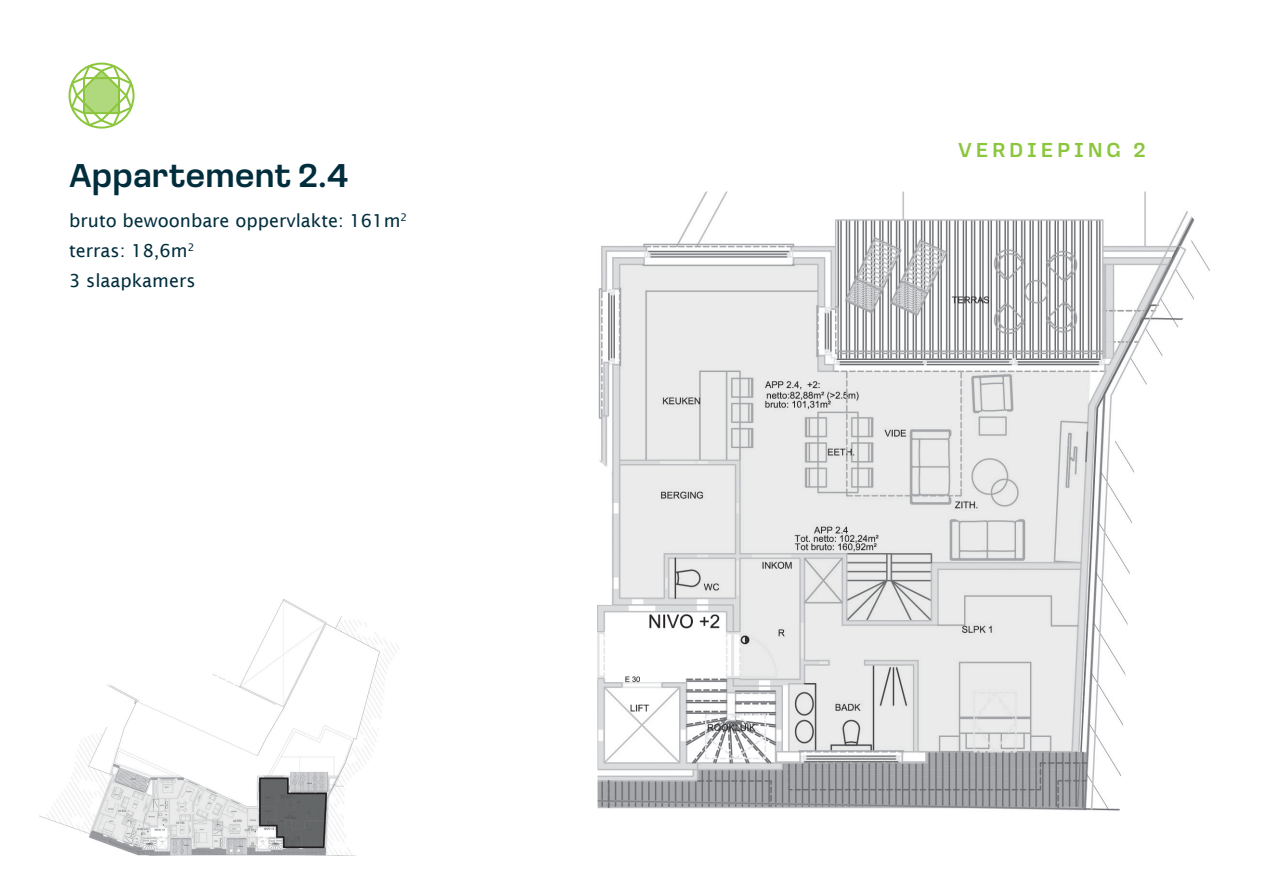
<style>
.page{position:relative;width:1263px;height:893px;background:#fff}
.page>*{position:absolute;margin:0;border:0;box-sizing:border-box;transform-origin:0 0}
.t1{font:500 34.2px "Loos Normal";color:#012d3d}
.t2{font:500 21px "Loos Normal";letter-spacing:.2em;color:#8bc63e}
.t3{font:18px/30px "Lucida Sans";color:#012d3d}
</style>
<div class="page">
<svg style="left:69px;top:63px;width:66px;height:66px"></svg>
<img style="left:39px;top:600px;width:360px;height:255px">
<img style="left:597px;top:192px;width:613px;height:619px">
<h1 class="t1" style="left:69px;top:151px;width:281px">Appartement 2.4</h1>
<p class="t3" style="left:69px;top:205px;width:340px">bruto bewoonbare oppervlakte: 161m<sup>2 </sup>terras: 18,6m<sup>2<br></sup>3 slaapkamers</p>
<p class="t2" style="left:958px;top:135px;width:189px">VERDIEPING 2</p>
</div>
